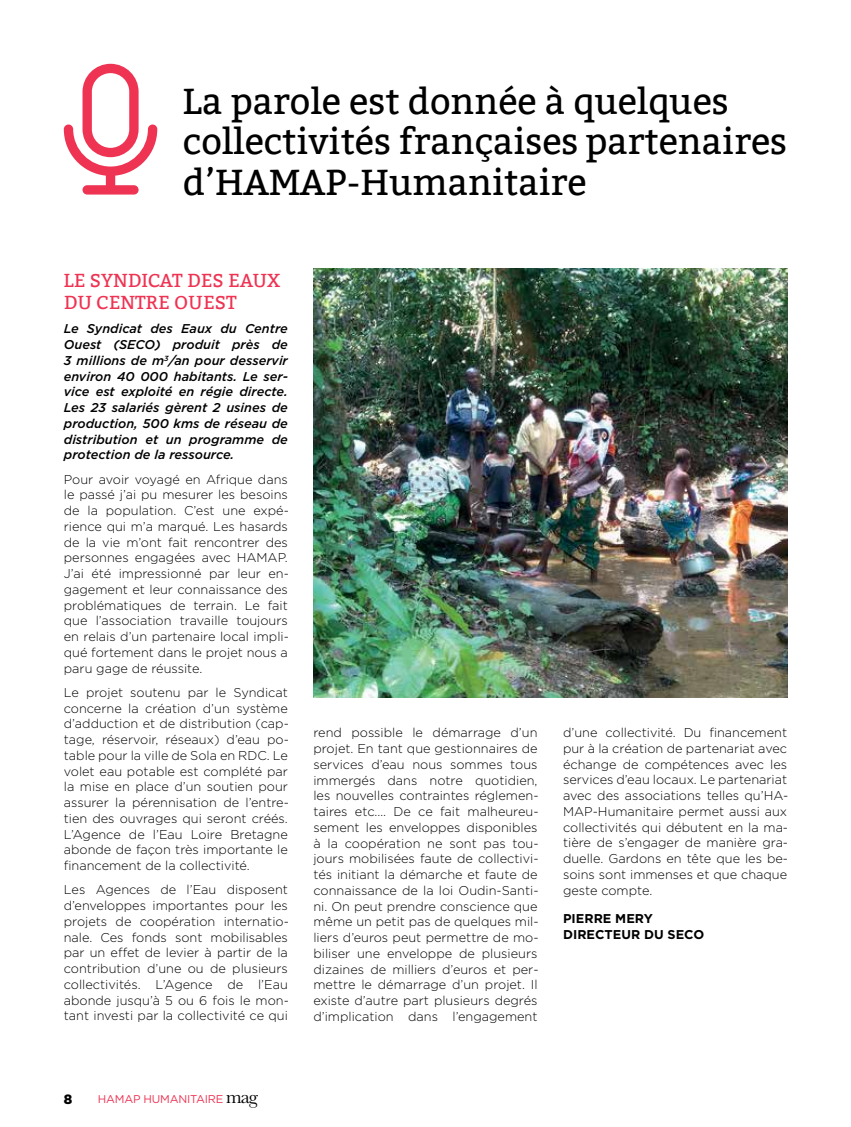
<style>
.page{position:relative;width:851px;height:1127px;background:#fff}
.page>*{position:absolute;margin:0;border:0;box-sizing:border-box;transform-origin:0 0}
.t1{font:36px/40.5px "Bitter";color:#000}
.t2{font:18.75px/22.5px "Bitter";color:#ee3353}
.t3{font:900 13.5px "Gotham";color:#000}
.t4{font:300 12.75px/15.8px "Gotham";color:#000;text-align:justify}
.t5{font:italic 500 12.75px/15.8px "Gotham";color:#000;text-align:justify}
.t6{font:700 12.75px/15.8px "Gotham";color:#000}
.t7{font:11.25px "Gotham";letter-spacing:-.02em;color:#ee3353}
.s1{font-family:"Baskerville";font-size:19.5px;color:#000}
</style>
<div class="page">
<svg style="left:64px;top:64px;width:93px;height:131px"></svg>
<img style="left:313px;top:269px;width:474px;height:428px">
<h1 class="t1" style="left:183px;top:81px;width:605px">La parole est donnée à quelques collectivités françaises partenaires d’HAMAP-Humanitaire</h1>
<h2 class="t2" style="left:64px;top:269px;width:218px">Le Syndicat des Eaux du Centre Ouest</h2>
<p class="t5" style="left:64px;top:321px;width:226px">Le Syndicat des Eaux du Centre Ouest (SECO) produit près de 3 millions de m<sup>3</sup>/an pour desservir environ 40 000 habitants. Le ser&shy;vice est exploité en régie directe.<br>Les 23 salariés gèrent 2 usines de production, 500 kms de réseau de distribution et un programme de protection de la ressource.</p>
<p class="t4" style="left:64px;top:471px;width:226px">Pour avoir voyagé en Afrique dans le passé j’ai pu mesurer les besoins de la population. C’est une expé&shy;rience qui m’a marqué. Les hasards de la vie m’ont fait rencontrer des personnes engagées avec Hamap</p>
<p class="t4" style="left:64px;top:550px;width:226px;text-indent:221px">.<br>J’ai été impressionné par leur en&shy;gagement et leur connaissance des problématiques de terrain. Le fait que l’association travaille toujours en relais d’un partenaire local impli&shy;qué fortement dans le projet nous a paru gage de réussite.</p>
<p class="t4" style="left:64px;top:684px;width:226px">Le projet soutenu par le Syndicat concerne la création d’un système d’adduction et de distribution (cap&shy;tage, réservoir, réseaux) d’eau po&shy;table pour la ville de Sola en RDC. Le volet eau potable est complété par la mise en place d’un soutien pour assurer la pérennisation de l’entre&shy;tien des ouvrages qui seront créés.<br>L’Agence de l’Eau Loire Bretagne abonde de façon très importante le financement de la collectivité.</p>
<p class="t4" style="left:64px;top:882px;width:226px">Les Agences de l’Eau disposent d’enveloppes importantes pour les projets de coopération internatio&shy;nale. Ces fonds sont mobilisables par un effet de levier à partir de la contribution d’une ou de plusieurs collectivités. L’Agence de l’Eau abonde jusqu’à 5 ou 6 fois le mon&shy;tant investi par la collectivité ce qui</p>
<p class="t4" style="left:313px;top:725px;width:226px">rend possible le démarrage d’un projet. En tant que gestionnaires de services d’eau nous sommes tous immergés dans notre quotidien, les nouvelles contraintes réglemen&shy;taires etc.… De ce fait malheureu&shy;sement les enveloppes disponibles à la coopération ne sont pas tou&shy;jours mobilisées faute de collectivi&shy;tés initiant la démarche et faute de connaissance de la loi Oudin-Santi&shy;ni. On peut prendre conscience que même un petit pas de quelques mil&shy;liers d’euros peut permettre de mo&shy;biliser une enveloppe de plusieurs dizaines de milliers d’euros et per&shy;mettre le démarrage d’un projet. Il existe d’autre part plusieurs degrés d’implication dans l’engagement</p>
<p class="t4" style="left:563px;top:725px;width:226px">d’une collectivité. Du financement pur à la création de partenariat avec échange de compétences avec les services d’eau locaux. Le partenariat avec des associations telles qu’HA-MAP-Humanitaire permet aussi aux collectivités qui débutent en la ma&shy;tière de s’engager de manière gra&shy;duelle. Gardons en tête que les be&shy;soins sont immenses et que chaque geste compte.</p>
<p class="t6" style="left:563px;top:911px;width:143px">PIERRE MERY<br>DIRECTEUR DU SECO</p>
<p class="t3" style="left:64px;top:1091px;width:10px">8</p>
<p class="t7" style="left:98px;top:1092px;width:161px">HAMAP HUMANITAIRE <span class="s1">mag</span></p>
</div>
